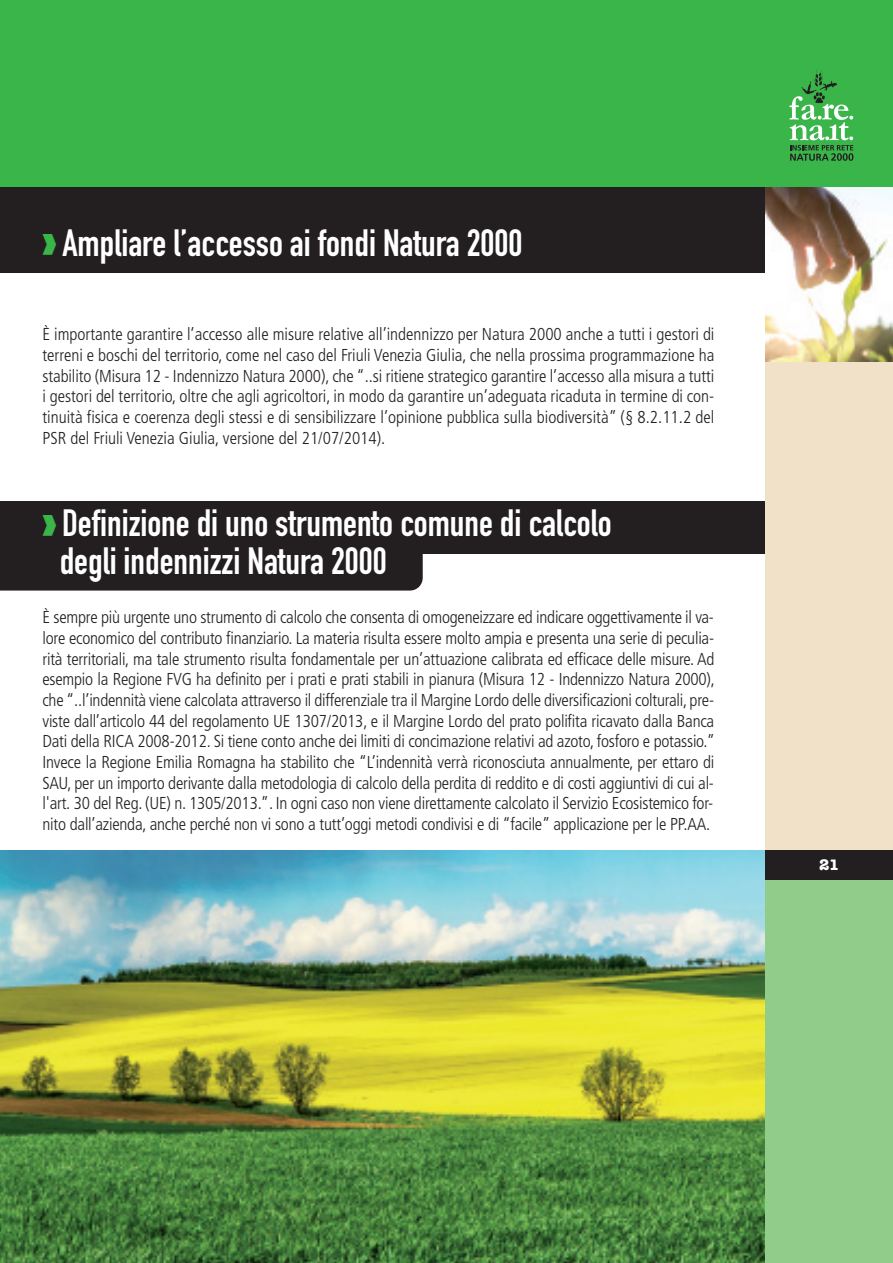
<style>
.page{position:relative;width:893px;height:1263px;background:#fff}
.page>*{position:absolute;margin:0;border:0;box-sizing:border-box;transform-origin:0 0}
.t1{font:37.5px/37.5px "DIN Engschrift Alternate";color:#fff}
.t2{font:300 condensed 17.25px/20.7px "Frutiger";letter-spacing:-.01em;color:#231f20;text-align:justify}
.t3{font:700 15.75px "American Typewriter";color:#fff}
</style>
<div class="page">
<div style="left:0;top:501px;width:774px;height:53px;background:#231f20"></div>
<div style="left:0;top:183px;width:774px;height:89px;background:#231f20"></div>
<div style="left:765px;top:0;width:128px;height:1263px;background:#f1e1c9"></div>
<img style="left:765px;top:187px;width:128px;height:174px">
<img style="left:0;top:850px;width:765px;height:413px">
<div style="left:765px;top:850px;width:128px;height:413px;background:#91cc8a"></div>
<div style="left:765px;top:850px;width:128px;height:30px;background:#231f20"></div>
<div style="left:0;top:0;width:893px;height:187px;background:#3ab54a"></div>
<svg style="left:789px;top:70px;width:64px;height:91px"></svg>
<div style="left:0;top:554px;width:423px;height:36px;background:#231f20"></div>
<h1 class="t1" style="left:62px;top:228px;width:461px">Ampliare l’accesso ai fondi Natura 2000</h1>
<p class="t2" style="left:43px;top:325px;width:673px">È importante garantire l’accesso alle misure relative all’indennizzo per Natura 2000 anche a tutti i gestori di terreni e boschi del territorio, come nel caso del Friuli Venezia Giulia, che nella prossima programmazione ha stabilito (Misura 12 - Indennizzo Natura 2000), che “..si ritiene strategico garantire l’accesso alla misura a tutti i gestori del territorio, oltre che agli agricoltori, in modo da garantire un’adeguata ricaduta in termine di con&shy;tinuità fisica e coerenza degli stessi e di sensibilizzare l’opinione pubblica sulla biodiversità” (§ 8.2.11.2 del PSR del Friuli Venezia Giulia, versione del 21/07/2014).</p>
<h1 class="t1" style="left:60px;top:508px;width:553px">Definizione di uno strumento comune di calcolo degli indennizzi Natura 2000</h1>
<p class="t2" style="left:43px;top:608px;width:674px">È sempre più urgente uno strumento di calcolo che consenta di omogeneizzare ed indicare oggettivamente il va&shy;lore economico del contributo finanziario. La materia risulta essere molto ampia e presenta una serie di peculia&shy;rità territoriali, ma tale strumento risulta fondamentale per un’attuazione calibrata ed efficace delle misure. Ad esempio la Regione FVG ha definito per i prati e prati stabili in pianura (Misura 12 - Indennizzo Natura 2000), che “..l’indennità viene calcolata attraverso il differenziale tra il Margine Lordo delle diversificazioni colturali, pre&shy;viste dall’articolo 44 del regolamento UE 1307/2013, e il Margine Lordo del prato polifita ricavato dalla Banca Dati della RICA 2008-2012. Si tiene conto anche dei limiti di concimazione relativi ad azoto, fosforo e potassio.” Invece la Regione Emilia Romagna ha stabilito che “L’indennità verrà riconosciuta annualmente, per ettaro di SAU, per un importo derivante dalla metodologia di calcolo della perdita di reddito e di costi aggiuntivi di cui al&shy;l'art. 30 del Reg. (UE) n. 1305/2013.”. In ogni caso non viene direttamente calcolato il Servizio Ecosistemico for&shy;nito dall’azienda, anche perché non vi sono a tutt’oggi metodi condivisi e di “facile” applicazione per le PP.AA.</p>
<p class="t3" style="left:819px;top:851px;width:21px">21</p>
</div>
